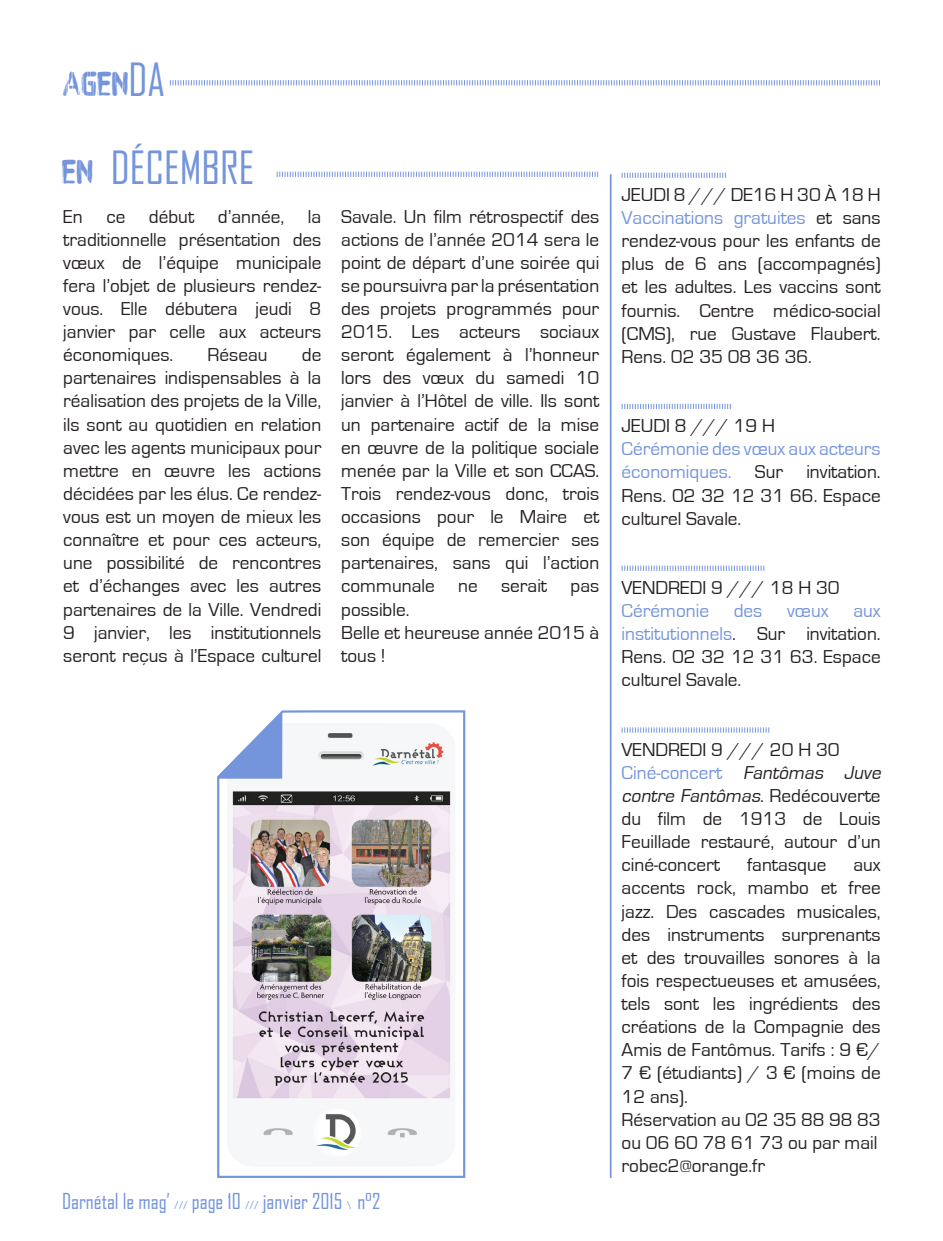
<style>
.page{position:relative;width:943px;height:1241px;background:#fff}
.page>*{position:absolute;margin:0;border:0;box-sizing:border-box;transform-origin:0 0}
.t1{font:43.75px "Agency FB";color:#7494dc}
.t2{font:35px "BA Wet Paint";color:#7494dc}
.t3{font:21px "Agency FB";color:#7494dc}
.t4{font:19.25px/23.1px "Eurostile";color:#231f20;text-align:justify}
.t5{font:19.25px "Eurostile";color:#7494dc}
.s1{font-family:"Agency FB";font-size:43.75px}
.s2{font-family:"BA Wet Paint";font-size:35px}
.s3{color:#7494dc}
.s4{font-size:10.5px}
.s5{font-style:italic}
</style>
<div class="page">
<svg style="left:169px;top:80px;width:711px;height:6px"></svg>
<hr style="left:610px;top:174px;width:1px;height:1003px;background:#7494dc">
<img style="left:217px;top:710px;width:249px;height:468px">
<svg style="left:217px;top:711px;width:65px;height:67px"></svg>
<svg style="left:277px;top:172px;width:321px;height:5px"></svg>
<svg style="left:621px;top:173px;width:105px;height:5px"></svg>
<svg style="left:621px;top:404px;width:109px;height:5px"></svg>
<svg style="left:621px;top:565px;width:143px;height:5px"></svg>
<svg style="left:621px;top:727px;width:148px;height:5px"></svg>
<p class="t2" style="left:63px;top:63px;width:104px">AGEN<span class="s1">DA</span></p>
<p class="t1" style="left:62px;top:140px;width:194px"><span class="s2">EN</span> DÉCEMBRE</p>
<p class="t4" style="left:63px;top:205px;width:259px">En ce début d’année, la traditionnelle présentation des vœux de l’équipe municipale fera l’objet de plusieurs rendez&shy;vous. Elle débutera jeudi 8 janvier par celle aux acteurs économiques.</p>
<p class="t4" style="left:63px;top:344px;width:259px;text-indent:238px">de partenaires indispensables à la réalisation des projets de la Ville, ils sont au quotidien en relation avec les agents municipaux pour mettre en œuvre les actions décidées par les élus. Ce rendez&shy;vous est un moyen de mieux les connaître et pour ces acteurs, une possibilité de rencontres et d’échanges avec les autres partenaires de la Ville. Vendredi 9 janvier, les institutionnels seront reçus à l’Espace culturel</p>
<p class="t4" style="left:207px;top:344px;width:62px">Réseau</p>
<p class="t4" style="left:341px;top:205px;width:259px">Savale. Un film rétrospectif des actions de l’année 2014 sera le point de départ d’une soirée qui se poursuivra par la présentation des projets programmés pour 2015. Les acteurs sociaux seront également à l’honneur lors des vœux du samedi 10 janvier à l’Hôtel de ville. Ils sont un partenaire actif de la mise en œuvre de la politique sociale menée par la Ville et son CCAS.<br>Trois rendez-vous donc, trois occasions pour le Maire et son équipe de remercier ses partenaires, sans qui l’action communale ne serait pas possible.</p>
<p class="t4" style="left:341px;top:621px;width:259px">Belle et heureuse année 2015 à tous !</p>
<p class="t4" style="left:621px;top:183px;width:260px">JEUDI 8 /// DE16 H 30 À 18 H</p>
<p class="t4" style="left:621px;top:206px;width:260px"><span class="s3">Vaccinations gratuites</span> et sans rendez-vous pour les enfants de plus de 6 ans (accompagnés) et les adultes. Les vaccins sont fournis. Centre médico-social (CMS), rue Gustave Flaubert.<br>Rens. 02 35 08 36 36.</p>
<p class="t4" style="left:621px;top:414px;width:155px">JEUDI 8 /// 19 H</p>
<p class="t4" style="left:621px;top:437px;width:260px"><span class="s3">Cérémonie des vœux aux acteurs économiques.</span> Sur invitation.<br>Rens. 02 32 12 31 66. Espace culturel Savale.</p>
<p class="t4" style="left:621px;top:576px;width:219px">VENDREDI 9 /// 18 H 30</p>
<p class="t5" style="left:621px;top:600px;width:89px">Cérémonie</p>
<p class="t5" style="left:733px;top:600px;width:30px">des</p>
<p class="t5" style="left:787px;top:600px;width:43px">vœux</p>
<p class="t4" style="left:621px;top:599px;width:260px;text-indent:232px"><span class="s3">aux institutionnels</span>. Sur invitation.<br>Rens. 02 32 12 31 63. Espace culturel Savale.</p>
<p class="t3" style="left:62px;top:1187px;width:320px">Darnétal le mag’ <span class="s4">///</span> page 10 <span class="s4">///</span> janvier 2015 <span class="s4">\</span> n°2</p>
<p class="t4" style="left:621px;top:738px;width:219px">VENDREDI 9 /// 20 H 30</p>
<p class="t4" style="left:621px;top:761px;width:264px;text-align:left"><span class="s3">Ciné-concert</span> <span class="s5">Fantômas Juve contre Fantômas</span>. R e d é c o u ve rte du film de 1913 de Louis<br>Feuillade restauré, autour d’un ciné-concert</p>
<p class="t4" style="left:747px;top:853px;width:81px">fantasque</p>
<p class="t4" style="left:621px;top:853px;width:260px;text-indent:232px">aux accents rock, mambo et free jazz. Des cascades musicales, des instruments surprenants et des trouvailles sonores à la fois respectueuses et amusées, tels sont les ingrédients des créations de la Compagnie des Amis de Fantômus. Tarifs : 9 €/ 7 € (étudiants) / 3 € (moins de 12 ans).</p>
<p class="t4" style="left:621px;top:1107px;width:260px">Réservation au 02 35 88 98 83 ou 06 60 78 61 73 ou par mail</p>
<p class="t4" style="left:621px;top:1154px;width:145px">robec2@orange.fr</p>
</div>
